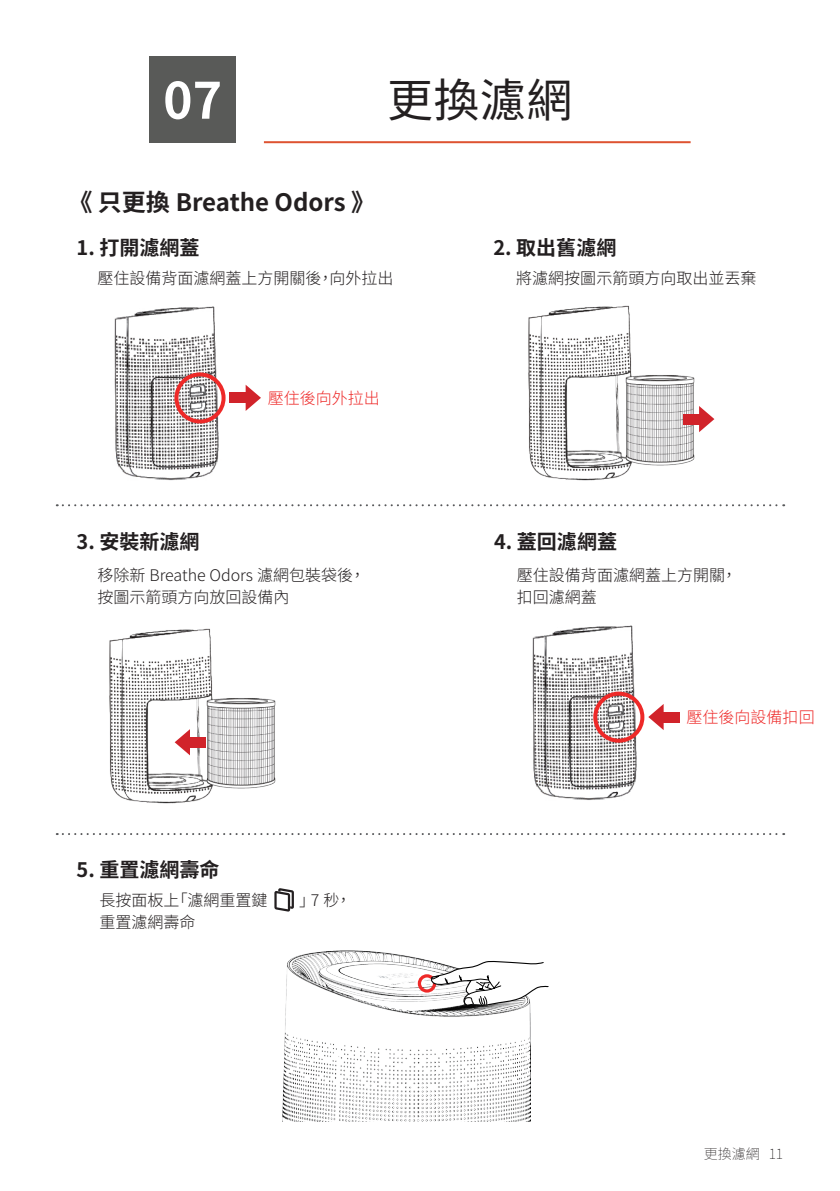
<style>
.page{position:relative;width:840px;height:1191px;background:#fff}
.page>*{position:absolute;margin:0;border:0;box-sizing:border-box;transform-origin:0 0}
.t1{font:700 50px "Noto Sans CJ Ktc";color:#fff}
.t2{font:46px "Noto Sans CJ Ktc";color:#231f20}
.t3{font:700 24px "Noto Sans CJ Ktc";color:#231f20}
.t4{font:700 20px "Noto Sans CJ Ktc";color:#231f20}
.t5{font:300 16px/22px "Noto Sans CJ Ktc";color:#231f20}
.t6{font:300 16px "Noto Sans CJ Ktc";color:#ee2928}
.t7{font:100 14px "Noto Sans CJ Ktc";color:#231f20}
</style>
<div class="page">
<div style="left:149px;top:57px;width:87px;height:86px;background:#595a58"></div>
<hr style="left:264px;top:141px;width:426px;height:2px;background:#de5331">
<svg style="left:57px;top:504px;width:726px;height:2px"></svg>
<svg style="left:57px;top:833px;width:726px;height:2px"></svg>
<img style="left:532px;top:625px;width:113px;height:175px">
<div style="left:593px;top:691px;width:51px;height:51px;border:4px solid #ee2928;border-radius:50%"></div>
<svg style="left:648px;top:704px;width:15px;height:26px"></svg>
<div style="left:661px;top:712px;width:18px;height:10px;background:#d1232a"></div>
<img style="left:528px;top:305px;width:170px;height:176px">
<svg style="left:698px;top:406px;width:16px;height:26px"></svg>
<div style="left:682px;top:414px;width:19px;height:10px;background:#d1232a"></div>
<img style="left:109px;top:628px;width:167px;height:176px">
<svg style="left:174px;top:729px;width:16px;height:26px"></svg>
<div style="left:187px;top:737px;width:19px;height:10px;background:#d1232a"></div>
<img style="left:114px;top:306px;width:118px;height:175px">
<div style="left:174px;top:372px;width:51px;height:51px;border:4px solid #ee2928;border-radius:50%"></div>
<svg style="left:245px;top:385px;width:16px;height:26px"></svg>
<div style="left:229px;top:393px;width:19px;height:10px;background:#d1232a"></div>
<svg style="left:274px;top:888px;width:20px;height:23px"></svg>
<img style="left:282px;top:950px;width:248px;height:171px">
<div style="left:417px;top:974px;width:19px;height:18px;border:3px solid #ee2928;border-radius:50%"></div>
<svg style="left:429px;top:960px;width:120px;height:47px"></svg>
<h1 class="t1" style="left:163px;top:72px;width:60px">07</h1>
<h2 class="t2" style="left:387px;top:75px;width:187px">更換濾網</h2>
<h3 class="t3" style="left:68px;top:189px;width:308px">《 只更換 Breathe Odors 》</h3>
<p class="t4" style="left:77px;top:236px;width:124px">1. 打開濾網蓋</p>
<p class="t5" style="left:97px;top:267px;width:297px">壓住設備背面濾網蓋上方開關後，向外拉出</p>
<p class="t6" style="left:267px;top:389px;width:113px">壓住後向外拉出</p>
<p class="t4" style="left:77px;top:530px;width:124px">3. 安裝新濾網</p>
<p class="t5" style="left:97px;top:564px;width:269px">移除新 Breathe Odors 濾網包裝袋後，按圖示箭頭方向放回設備內</p>
<p class="t4" style="left:77px;top:858px;width:144px">5. 重置濾網壽命</p>
<p class="t5" style="left:99px;top:889px;width:169px">長按面板上「濾網重置鍵</p>
<p class="t5" style="left:299px;top:889px;width:54px">」7 秒，</p>
<p class="t5" style="left:99px;top:911px;width:97px">重置濾網壽命</p>
<p class="t4" style="left:493px;top:236px;width:124px">2. 取出舊濾網</p>
<p class="t5" style="left:516px;top:267px;width:241px">將濾網按圖示箭頭方向取出並丟棄</p>
<p class="t4" style="left:494px;top:530px;width:124px">4. 蓋回濾網蓋</p>
<p class="t5" style="left:516px;top:564px;width:221px">壓住設備背面濾網蓋上方開關，扣回濾網蓋</p>
<p class="t6" style="left:686px;top:708px;width:129px">壓住後向設備扣回</p>
<p class="t7" style="left:703px;top:1146px;width:57px">更換濾網</p>
<p class="t7" style="left:768px;top:1146px;width:16px">11</p>
</div>
